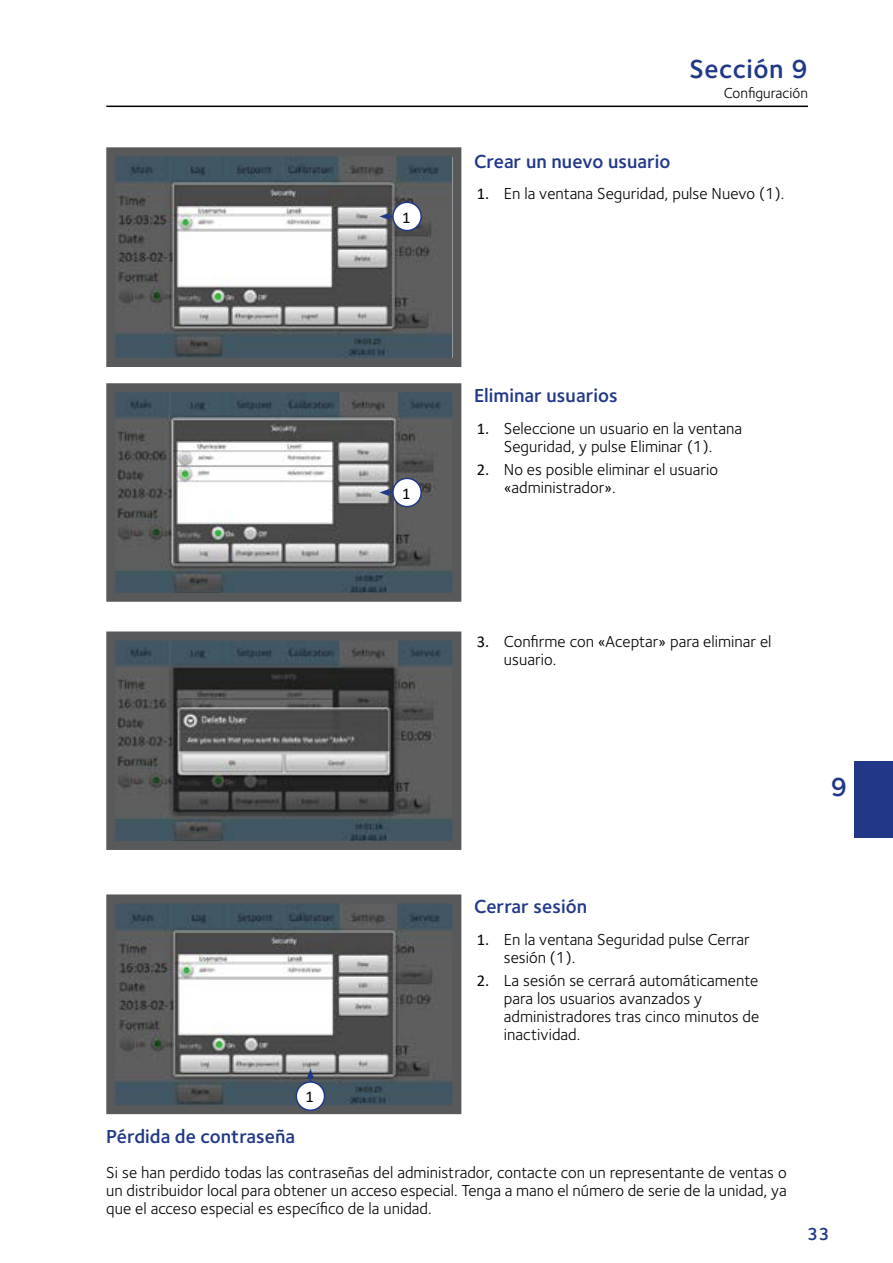
<style>
.page{position:relative;width:893px;height:1263px;background:#fff}
.page>*{position:absolute;margin:0;border:0;box-sizing:border-box;transform-origin:0 0}
.t1{font:600 27px "Foundry Sterling";letter-spacing:.02em;color:#213889}
.t2{font:600 19.5px "Foundry Sterling";color:#213889}
.t3{font:600 18px "Foundry Sterling";color:#213889}
.t4{font:16.5px/18px "Foundry Sterling";color:#000}
.t5{font:16.5px "Calibri";color:#000}
.t6{font:15px "Foundry Sterling";color:#000}
.s1{font-family:"Calibri"}
</style>
<div class="page">
<hr style="left:106px;top:106px;width:702px;height:1px;background:#000">
<div style="left:854px;top:761px;width:39px;height:77px;background:#213889"></div>
<svg style="left:106px;top:147px;width:356px;height:220px;background:#757a7c"></svg>
<svg style="left:379px;top:213px;width:13px;height:7px"></svg>
<div style="left:393px;top:202px;width:28px;height:29px;background:#fff;border-radius:50%"></div>
<div style="left:392px;top:202px;width:30px;height:29px;border:2px solid #213889;border-radius:50%"></div>
<svg style="left:106px;top:631px;width:356px;height:219px;background:#53575a"></svg>
<svg style="left:106px;top:383px;width:356px;height:219px;background:#767a7d"></svg>
<svg style="left:379px;top:489px;width:13px;height:7px"></svg>
<div style="left:393px;top:478px;width:28px;height:29px;background:#fff;border-radius:50%"></div>
<div style="left:392px;top:478px;width:30px;height:29px;border:2px solid #213889;border-radius:50%"></div>
<svg style="left:106px;top:894px;width:356px;height:221px;background:#767a7c"></svg>
<svg style="left:307px;top:1068px;width:7px;height:13px"></svg>
<div style="left:296px;top:1082px;width:29px;height:28px;background:#fff;border-radius:50%"></div>
<div style="left:296px;top:1081px;width:29px;height:30px;border:2px solid #213889;border-radius:50%"></div>
<h1 class="t1" style="left:690px;top:53px;width:120px">Sección 9</h1>
<p class="t6" style="left:724px;top:84px;width:86px">Configuración</p>
<p class="t5" style="left:402px;top:206px;width:10px">1</p>
<p class="t2" style="left:474px;top:149px;width:198px">Crear un nuevo usuario</p>
<p class="t4" style="left:477px;top:185px;width:309px"><span class="s1">1.</span> En la ventana Seguridad, pulse Nuevo (1).</p>
<p class="t5" style="left:402px;top:482px;width:10px">1</p>
<p class="t2" style="left:474px;top:384px;width:145px">Eliminar usuarios</p>
<p class="t4" style="left:477px;top:419px;width:267px;text-align:center"><span class="s1">1.</span> Seleccione un usuario en la ventana<br>Seguridad, y pulse Eliminar (1).</p>
<p class="t4" style="left:504px;top:460px;width:216px;text-indent:-27px"><span class="s1">2.</span> No es posible eliminar el usuario «administrador».</p>
<p class="t4" style="left:504px;top:633px;width:269px;text-indent:-27px"><span class="s1">3.</span> Confirme con «Aceptar» para eliminar el usuario.</p>
<h1 class="t1" style="left:830px;top:771px;width:18px">9</h1>
<p class="t5" style="left:306px;top:1085px;width:10px">1</p>
<p class="t2" style="left:474px;top:895px;width:114px">Cerrar sesión</p>
<p class="t4" style="left:504px;top:930px;width:248px;text-indent:-27px"><span class="s1">1.</span> En la ventana Seguridad pulse Cerrar sesión (1).</p>
<p class="t4" style="left:504px;top:972px;width:257px;text-indent:-27px"><span class="s1">2.</span> La sesión se cerrará automáticamente para los usuarios avanzados y administradores tras cinco minutos de inactividad.</p>
<p class="t2" style="left:106px;top:1125px;width:190px">Pérdida de contraseña</p>
<p class="t4" style="left:106px;top:1163px;width:682px;text-align:justify">Si se han perdido todas las contraseñas del administrador, contacte con un representante de ventas o un distribuidor local para obtener un acceso especial. Tenga a mano el número de serie de la unidad, ya que el acceso especial es específico de la unidad.</p>
<p class="t3" style="left:807px;top:1223px;width:24px">33</p>
</div>
